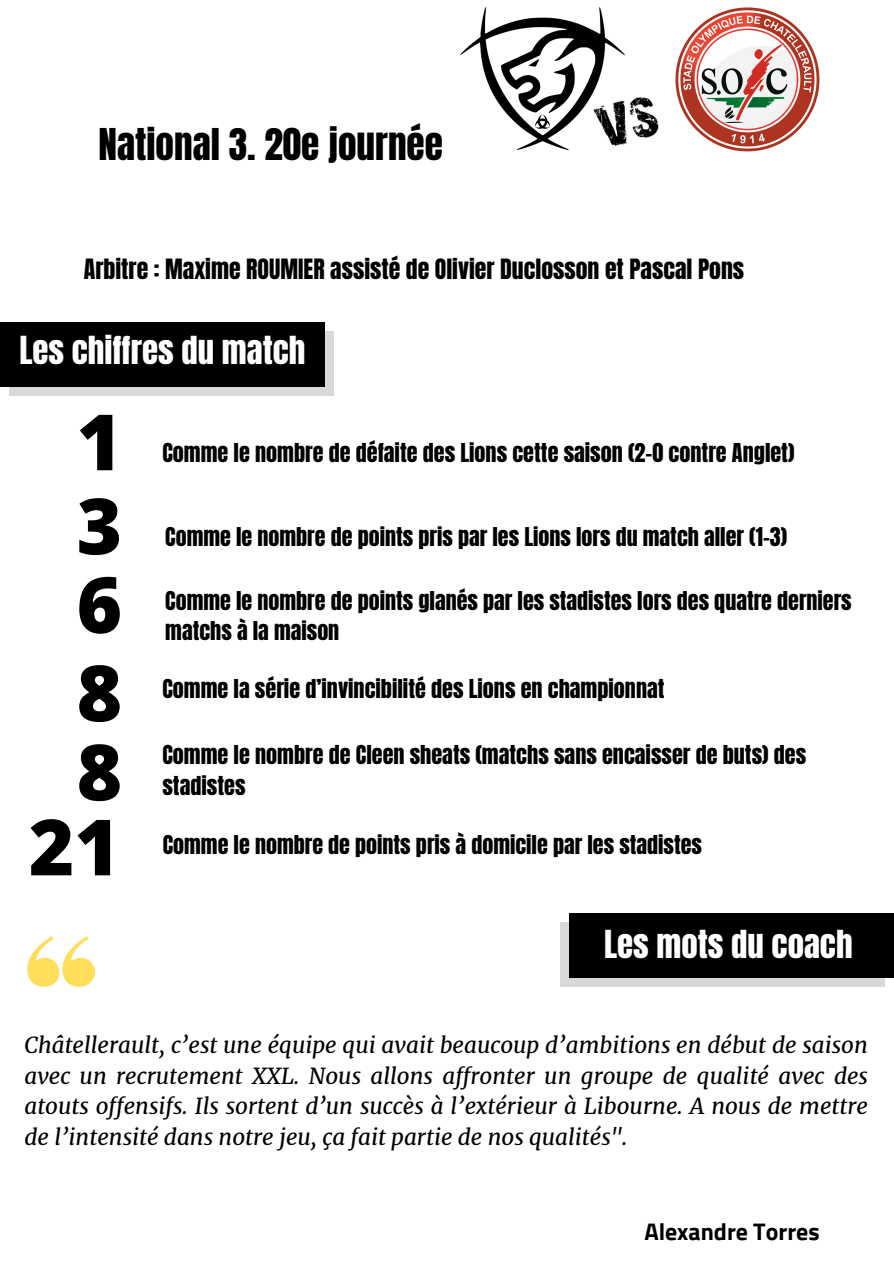
<style>
.page{position:relative;width:894px;height:1264px;background:#fff}
.page>*{position:absolute;margin:0;border:0;box-sizing:border-box;transform-origin:0 0}
.t1{font:800 77.55px "Open Sans";color:#000}
.t2{font:37.35px "Anton";color:#000}
.t3{font:32.85px "Anton";color:#fff}
.t4{font:700 23.85px "Cairo";color:#000}
.t5{font:23.7px "Anton";color:#000}
.t6{font:italic 22.2px/30.5px "Merriweather";color:#000;text-align:justify}
.t7{font:22.2px/30.9px "Anton";color:#000}
.t8{font:22.05px/30.5px "Anton";color:#000}
</style>
<div class="page">
<img style="left:460px;top:8px;width:164px;height:141px">
<img style="left:552px;top:95px;width:107px;height:54px">
<svg style="left:27px;top:936px;width:68px;height:50px"></svg>
<div style="left:9px;top:331px;width:325px;height:64px;background:#d8dada"></div>
<div style="left:0;top:322px;width:324px;height:64px;background:#000"></div>
<div style="left:560px;top:922px;width:324px;height:64px;background:#d8dada"></div>
<div style="left:569px;top:913px;width:324px;height:64px;background:#000"></div>
<img style="left:675px;top:8px;width:144px;height:144px">
<p class="t2" style="left:98px;top:117px;width:346px">National 3. 20e journée</p>
<p class="t5" style="left:84px;top:252px;width:661px">Arbitre : Maxime ROUMIER assisté de Olivier Duclosson et Pascal Pons</p>
<p class="t3" style="left:19px;top:326px;width:287px">Les chiffres du match</p>
<p class="t1" style="left:77px;top:387px;width:47px">1</p>
<p class="t1" style="left:77px;top:471px;width:47px">3</p>
<p class="t1" style="left:77px;top:550px;width:47px">6</p>
<p class="t1" style="left:77px;top:638px;width:47px">8</p>
<p class="t1" style="left:77px;top:717px;width:47px">8</p>
<p class="t1" style="left:29px;top:792px;width:92px">21</p>
<p class="t7" style="left:162px;top:438px;width:633px">Comme le nombre de défaite des Lions cette saison (2-0 contre Anglet)</p>
<p class="t8" style="left:165px;top:521px;width:623px">Comme le nombre de points pris par les Lions lors du match aller (1-3)</p>
<p class="t8" style="left:165px;top:585px;width:687px">Comme le nombre de points glanés par les stadistes lors des quatre derniers matchs à la maison</p>
<p class="t7" style="left:162px;top:673px;width:503px">Comme la série d’invincibilité des Lions en championnat</p>
<p class="t7" style="left:162px;top:739px;width:645px">Comme le nombre de Cleen sheats (matchs sans encaisser de buts) des stadistes</p>
<p class="t8" style="left:163px;top:829px;width:540px">Comme le nombre de points pris à domicile par les stadistes</p>
<p class="t3" style="left:604px;top:920px;width:250px">Les mots du coach</p>
<p class="t6" style="left:24px;top:1030px;width:845px">Châtellerault, c’est une équipe qui avait beaucoup d’ambitions en début de saison avec un recrutement XXL. Nous allons affronter un groupe de qualité avec des atouts offensifs. Ils sortent d’un succès à l’extérieur à Libourne. A nous de mettre de l’intensité dans notre jeu, ça fait partie de nos qualités".</p>
<p class="t4" style="left:644px;top:1217px;width:177px">Alexandre Torres</p>
</div>
